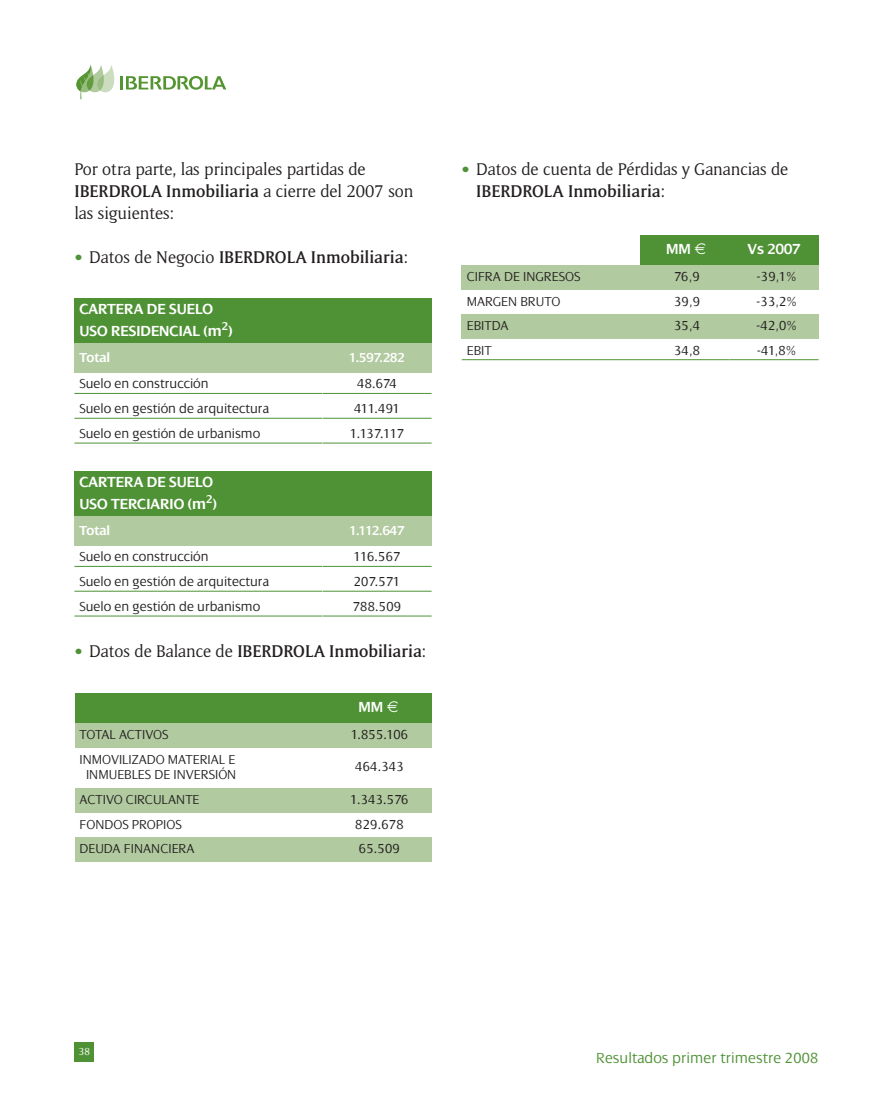
<style>
.page{position:relative;width:893px;height:1107px;background:#fff}
.page>*{position:absolute;margin:0;border:0;box-sizing:border-box;transform-origin:0 0}
.t1{font:17.5px/21.9px "Memento";color:#231f20}
.t2{font:600 17.5px "Memento";color:#231f20}
.t3{font:600 15.75px/21.9px "Dialog";color:#fff}
.t4{font:300 15.75px "Dialog";color:#4f9236}
.t5{font:300 14px/15.8px "Dialog";color:#231f20;text-align:center}
.t6{font:600 14px "Dialog";color:#fff}
.t7{font:10.5px "Memento";color:#fff}
.s1{font-weight:600}
.s2{font-family:"Dialog";font-weight:400;color:#4f9236}
.s3{font-weight:400}
.s4{font-family:"Dialog";color:#4f9236}
</style>
<div class="page">
<svg style="left:76px;top:64px;width:150px;height:35px"></svg>
<div style="left:74px;top:1042px;width:20px;height:20px;background:#4f9236"></div>
<div style="left:640px;top:235px;width:89px;height:30px;background:#4f9236"></div>
<div style="left:729px;top:235px;width:90px;height:30px;background:#4f9236"></div>
<div style="left:462px;top:265px;width:178px;height:25px;background:#b1ca9f"></div>
<div style="left:640px;top:265px;width:89px;height:25px;background:#b1ca9f"></div>
<div style="left:729px;top:265px;width:90px;height:25px;background:#b1ca9f"></div>
<div style="left:462px;top:314px;width:178px;height:25px;background:#b1ca9f"></div>
<div style="left:640px;top:314px;width:89px;height:25px;background:#b1ca9f"></div>
<div style="left:729px;top:314px;width:90px;height:25px;background:#b1ca9f"></div>
<hr style="left:462px;top:359px;width:178px;height:1px;background:#4f9236">
<hr style="left:640px;top:359px;width:89px;height:1px;background:#4f9236">
<hr style="left:729px;top:359px;width:90px;height:1px;background:#4f9236">
<div style="left:75px;top:693px;width:247px;height:30px;background:#4f9236"></div>
<div style="left:322px;top:693px;width:110px;height:30px;background:#4f9236"></div>
<div style="left:75px;top:723px;width:247px;height:25px;background:#b1ca9f"></div>
<div style="left:322px;top:723px;width:110px;height:25px;background:#b1ca9f"></div>
<div style="left:75px;top:787px;width:247px;height:25px;background:#b1ca9f"></div>
<div style="left:322px;top:787px;width:110px;height:25px;background:#b1ca9f"></div>
<div style="left:75px;top:837px;width:247px;height:25px;background:#b1ca9f"></div>
<div style="left:322px;top:837px;width:110px;height:25px;background:#b1ca9f"></div>
<div style="left:74px;top:298px;width:248px;height:45px;background:#4f9236"></div>
<div style="left:322px;top:298px;width:110px;height:45px;background:#4f9236"></div>
<div style="left:74px;top:343px;width:248px;height:30px;background:#b1ca9f"></div>
<div style="left:322px;top:343px;width:110px;height:30px;background:#b1ca9f"></div>
<hr style="left:74px;top:393px;width:248px;height:1px;background:#4f9236">
<hr style="left:322px;top:393px;width:110px;height:1px;background:#4f9236">
<hr style="left:74px;top:418px;width:248px;height:1px;background:#4f9236">
<hr style="left:322px;top:418px;width:110px;height:1px;background:#4f9236">
<hr style="left:74px;top:442px;width:248px;height:1px;background:#4f9236">
<hr style="left:322px;top:442px;width:110px;height:1px;background:#4f9236">
<div style="left:74px;top:471px;width:248px;height:45px;background:#4f9236"></div>
<div style="left:322px;top:471px;width:110px;height:45px;background:#4f9236"></div>
<div style="left:74px;top:516px;width:248px;height:30px;background:#b1ca9f"></div>
<div style="left:322px;top:516px;width:110px;height:30px;background:#b1ca9f"></div>
<hr style="left:74px;top:566px;width:248px;height:1px;background:#4f9236">
<hr style="left:322px;top:566px;width:110px;height:1px;background:#4f9236">
<hr style="left:74px;top:591px;width:248px;height:1px;background:#4f9236">
<hr style="left:322px;top:591px;width:110px;height:1px;background:#4f9236">
<hr style="left:74px;top:615px;width:248px;height:1px;background:#4f9236">
<hr style="left:322px;top:615px;width:110px;height:1px;background:#4f9236">
<p class="t1" style="left:74px;top:158px;width:341px">Por otra parte, las principales partidas de<br><span class="s1">IBERDROLA Inmobiliaria</span> a cierre del 2007 son las siguientes:</p>
<p class="t2" style="left:74px;top:246px;width:335px"><span class="s2">•</span> <span class="s3">Datos de Negocio</span> IBERDROLA Inmobiliaria<span class="s3">:</span></p>
<p class="t3" style="left:79px;top:297px;width:155px">CARTERA DE SUELO<br>USO RESIDENCIAL (m<sup>2</sup>)</p>
<p class="t6" style="left:79px;top:348px;width:32px">Total</p>
<p class="t6" style="left:349px;top:348px;width:57px">1.597.282</p>
<p class="t5" style="left:79px;top:375px;width:131px">Suelo en construcción</p>
<p class="t5" style="left:357px;top:375px;width:41px">48.674</p>
<p class="t5" style="left:79px;top:400px;width:191px">Suelo en gestión de arquitectura</p>
<p class="t5" style="left:354px;top:400px;width:47px">411.491</p>
<p class="t5" style="left:79px;top:425px;width:183px">Suelo en gestión de urbanismo</p>
<p class="t5" style="left:350px;top:425px;width:56px">1.137.117</p>
<p class="t3" style="left:79px;top:470px;width:139px">CARTERA DE SUELO<br>USO TERCIARIO (m<sup>2</sup>)</p>
<p class="t6" style="left:79px;top:521px;width:32px">Total</p>
<p class="t6" style="left:350px;top:521px;width:56px">1.112.647</p>
<p class="t5" style="left:79px;top:548px;width:131px">Suelo en construcción</p>
<p class="t5" style="left:353px;top:548px;width:49px">116.567</p>
<p class="t5" style="left:79px;top:573px;width:191px">Suelo en gestión de arquitectura</p>
<p class="t5" style="left:354px;top:573px;width:48px">207.571</p>
<p class="t5" style="left:79px;top:598px;width:183px">Suelo en gestión de urbanismo</p>
<p class="t5" style="left:353px;top:598px;width:50px">788.509</p>
<p class="t2" style="left:74px;top:640px;width:353px"><span class="s2">•</span> <span class="s3">Datos de Balance de</span> IBERDROLA Inmobiliaria<span class="s3">:</span></p>
<p class="t3" style="left:358px;top:695px;width:26px">MM</p>
<p class="t5" style="left:80px;top:726px;width:91px">TOTAL ACTIVOS</p>
<p class="t5" style="left:351px;top:726px;width:59px">1.855.106</p>
<p class="t5" style="left:80px;top:750px;width:158px">INMOVILIZADO MATERIAL E<br>INMUEBLES DE INVERSIÓN</p>
<p class="t5" style="left:355px;top:758px;width:50px">464.343</p>
<p class="t5" style="left:80px;top:790px;width:121px">ACTIVO CIRCULANTE</p>
<p class="t5" style="left:350px;top:790px;width:60px">1.343.576</p>
<p class="t5" style="left:80px;top:815px;width:104px">FONDOS PROPIOS</p>
<p class="t5" style="left:355px;top:815px;width:50px">829.678</p>
<p class="t5" style="left:80px;top:840px;width:117px">DEUDA FINANCIERA</p>
<p class="t5" style="left:359px;top:840px;width:43px">65.509</p>
<p class="t1" style="left:476px;top:158px;width:314px;text-indent:-15px"><span class="s4">•</span> Datos de cuenta de Pérdidas y Ganancias de<br><span class="s1">IBERDROLA Inmobiliaria</span>:</p>
<p class="t3" style="left:666px;top:237px;width:26px">MM</p>
<p class="t3" style="left:747px;top:237px;width:54px">Vs 2007</p>
<p class="t5" style="left:467px;top:268px;width:115px">CIFRA DE INGRESOS</p>
<p class="t5" style="left:674px;top:268px;width:27px">76,9</p>
<p class="t5" style="left:756px;top:268px;width:42px">-39,1%</p>
<p class="t5" style="left:467px;top:293px;width:95px">MARGEN BRUTO</p>
<p class="t5" style="left:674px;top:293px;width:28px">39,9</p>
<p class="t5" style="left:756px;top:293px;width:42px">-33,2%</p>
<p class="t5" style="left:467px;top:317px;width:43px">EBITDA</p>
<p class="t5" style="left:674px;top:317px;width:28px">35,4</p>
<p class="t5" style="left:756px;top:317px;width:42px">-42,0%</p>
<p class="t5" style="left:467px;top:342px;width:26px">EBIT</p>
<p class="t5" style="left:674px;top:342px;width:28px">34,8</p>
<p class="t5" style="left:757px;top:342px;width:41px">-41,8%</p>
<p class="t7" style="left:79px;top:1045px;width:13px">38</p>
<p class="t4" style="left:596px;top:1047px;width:224px">Resultados primer trimestre 2008</p>
</div>
